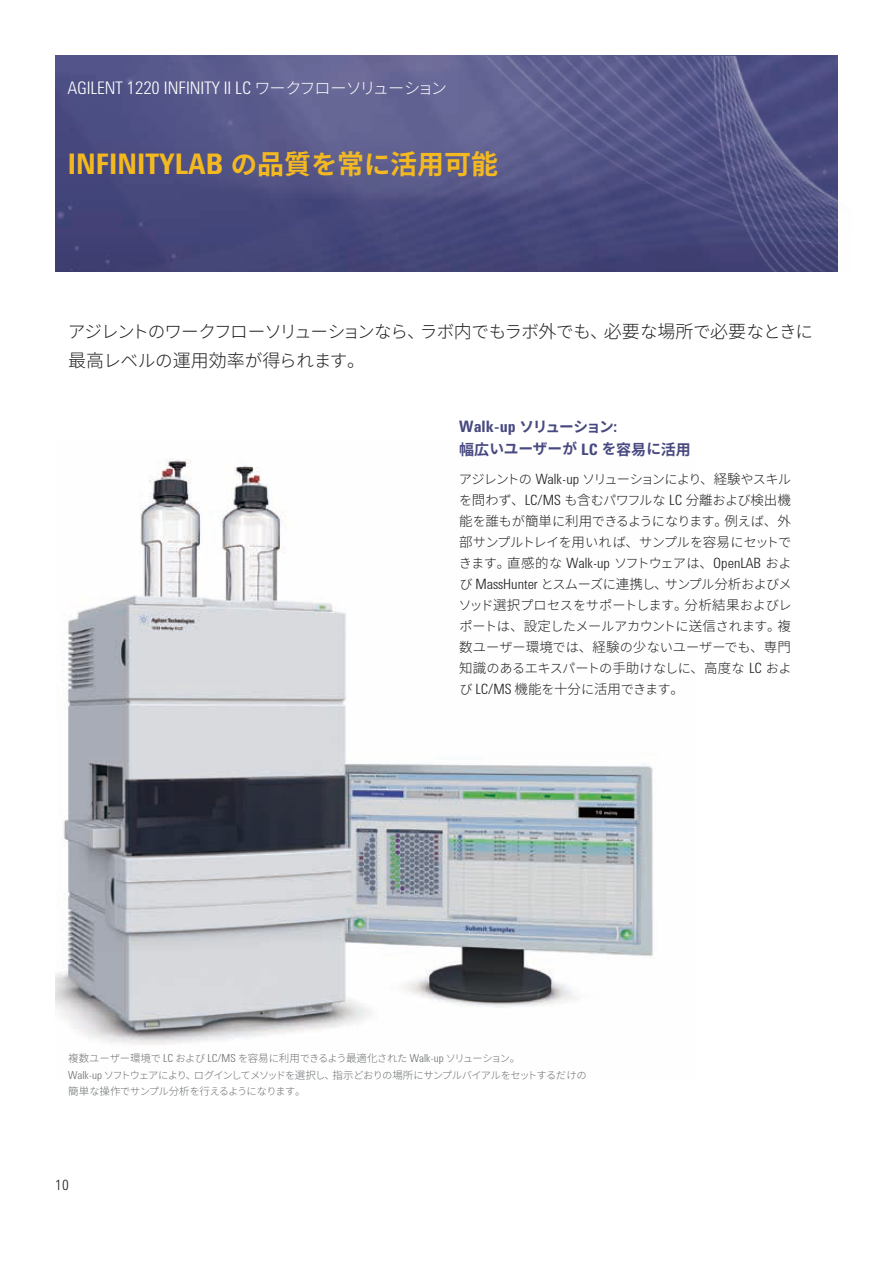
<style>
.page{position:relative;width:893px;height:1263px;background:#fff}
.page>*{position:absolute;margin:0;border:0;box-sizing:border-box;transform-origin:0 0}
.t1{font:700 29.1px "Agilent Condensed CFF";color:#f4b920}
.t2{font:300 17.85px "Agilent Condensed CFF";color:#fff}
.t3{font:300 17.7px/28.5px "Noto Sans CJ Kjp";letter-spacing:-.055em;color:#221f20}
.t4{font:700 16.2px "Agilent Condensed CFF";color:#484980}
.t5{font:700 14.7px "Noto Sans CJ Kjp";letter-spacing:-.01em;color:#484980}
.t6{font:300 14.55px "Agilent Condensed CFF";color:#221f20}
.t7{font:300 13.2px/21px "Noto Sans CJ Kjp";letter-spacing:-.05em;color:#221f20;text-align:justify}
.t8{font:300 10.35px/16.5px "Noto Sans CJ Kjp";letter-spacing:-.08em;color:#6c6f71}
.s1{font-family:"Noto Sans CJ Kjp";font-size:16.2px}
.s2{font-family:"Noto Sans CJ Kjp";font-size:26.4px}
.s3{font-family:"Noto Sans CJ Kjp";font-size:27px}
.s4{font-size:18px}
.s5{font-family:"Noto Sans CJ Kjp";font-size:14.7px}
.s6{font-size:15px}
.s7{font-family:"Agilent Condensed CFF";font-size:16.2px}
.s8{font-family:"Agilent Condensed CFF";font-size:14.55px}
.s9{font-size:13.5px}
.s10{font-family:"Noto Sans CJ Kjp";font-size:13.2px}
.s11{font-family:"Noto Sans CJ Kjp";font-size:13.5px}
.s12{font-size:10.5px}
.s13{font-family:"Agilent Condensed CFF";font-size:11.4px}
</style>
<div class="page">
<img style="left:55px;top:56px;width:166px;height:216px">
<img style="left:221px;top:56px;width:617px;height:216px">
<img style="left:55px;top:458px;width:600px;height:587px">
<h2 class="t2" style="left:68px;top:75px;width:381px">AGILENT 1220 INFINITY II LC <span class="s1">ワークフローソリューション</span></h2>
<h1 class="t1" style="left:68px;top:142px;width:432px">INFINITYLAB <span class="s2">の</span><span class="s3">品質</span><span class="s2">を</span><span class="s3">常</span><span class="s2">に</span><span class="s3">活用可能</span></h1>
<h3 class="t3" style="left:68px;top:318px;width:747px">アジレントのワークフローソリューションなら<span class="s4">、</span>ラボ<span class="s4">内</span>でもラボ<span class="s4">外</span>でも<span class="s4">、必要</span>な<span class="s4">場所</span>で<span class="s4">必要</span>なときに<span class="s4">最高</span>レベルの<span class="s4">運用効率</span>が<span class="s4">得</span>られます<span class="s4">。</span></h3>
<p class="t4" style="left:459px;top:414px;width:159px">Walk-up <span class="s5">ソリューション</span>:</p>
<p class="t5" style="left:459px;top:441px;width:233px"><span class="s6">幅広</span>いユーザーが <span class="s7">LC</span> を<span class="s6">容易</span>に<span class="s6">活用</span></p>
<p class="t7" style="left:459px;top:469px;width:334px">アジレントの <span class="s8">Walk-up</span> ソリューションにより<span class="s9">、経験</span>やスキルを<span class="s9">問</span>わず<span class="s9">、</span><span class="s8">LC/MS</span> も<span class="s9">含</span>むパワフルな <span class="s8">LC</span> <span class="s9">分離</span>および<span class="s9">検出機能</span>を<span class="s9">誰</span>もが<span class="s9">簡単</span>に<span class="s9">利用</span>できるようになります<span class="s9">。例</span>えば<span class="s9">、外部</span>サンプルトレイを<span class="s9">用</span>いれば<span class="s9">、</span>サンプルを<span class="s9">容易</span>にセットで</p>
<p class="t6" style="left:459px;top:552px;width:334px"><span class="s10">きます</span><span class="s11">。直感的</span><span class="s10">な</span> Walk-up <span class="s10">ソフトウェアは</span><span class="s11">、</span>OpenLAB <span class="s10">およ</span></p>
<p class="t7" style="left:458px;top:574px;width:335px">び <span class="s8">MassHunter</span> とスムーズに<span class="s9">連携</span>し<span class="s9">、</span>サンプル<span class="s9">分析</span>およびメソッド<span class="s9">選択</span>プロセスをサポートします<span class="s9">。分析結果</span>およびレポートは<span class="s9">、設定</span>したメールアカウントに<span class="s9">送信</span>されます<span class="s9">。複数</span>ユーザー<span class="s9">環境</span>では<span class="s9">、経験</span>の<span class="s9">少</span>ないユーザーでも<span class="s9">、専門知識</span>のあるエキスパートの<span class="s9">手助</span>けなしに<span class="s9">、高度</span>な <span class="s8">LC</span> および <span class="s8">LC/MS</span> <span class="s9">機能</span>を<span class="s9">十分</span>に<span class="s9">活用</span>できます<span class="s9">。</span></p>
<p class="t8" style="left:68px;top:1050px;width:520px"><span class="s12">複数</span>ユーザー<span class="s12">環境</span>で <span class="s13">LC</span> および <span class="s13">LC/MS</span> を<span class="s12">容易</span>に<span class="s12">利用</span>できるよう<span class="s12">最適化</span>された <span class="s13">Walk-up</span> ソリューション<span class="s12">。<br></span><span class="s13">Walk-up</span> ソフトウェアにより<span class="s12">、</span>ログインしてメソッドを<span class="s12">選択</span>し<span class="s12">、指示</span>どおりの<span class="s12">場所</span>にサンプルバイアルをセットするだけの<span class="s12">簡単</span>な<span class="s12">操作</span>でサンプル<span class="s12">分析</span>を<span class="s12">行</span>えるようになります<span class="s12">。</span></p>
<p class="t6" style="left:55px;top:1174px;width:15px">10</p>
</div>
